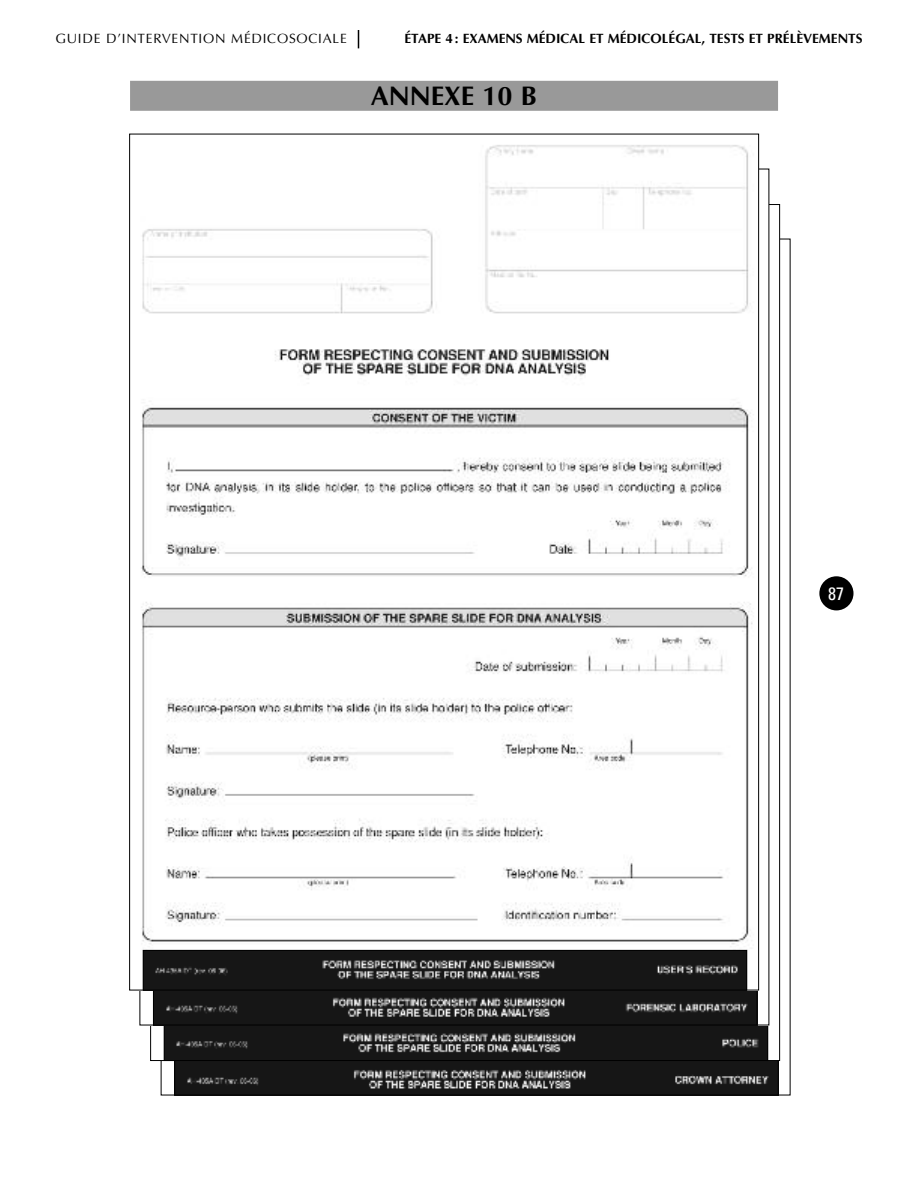
<style>
.page{position:relative;width:918px;height:1188px;background:#fff}
.page>*{position:absolute;margin:0;border:0;box-sizing:border-box;transform-origin:0 0}
.t1{font:700 27px "Optima";color:#000}
.t2{font:condensed 18px "Univers";color:#fff}
.t3{font:700 13.5px "Optima";color:#000}
.t4{font:13.5px "Optima";letter-spacing:.055em;color:#000}
</style>
<div class="page">
<div style="left:819px;top:576px;width:35px;height:34px;background:#000;border-radius:50%"></div>
<svg style="left:358px;top:30px;width:1px;height:18px"></svg>
<img style="left:176px;top:1061px;width:601px;height:32px">
<div style="left:174px;top:1055px;width:605px;height:40px;border:1px solid #000"></div>
<img style="left:166px;top:1025px;width:600px;height:34px">
<div style="left:164px;top:1020px;width:604px;height:41px;border:1px solid #000"></div>
<img style="left:155px;top:990px;width:600px;height:33px">
<div style="left:153px;top:985px;width:604px;height:40px;border:1px solid #000"></div>
<img style="left:141px;top:145px;width:616px;height:843px">
<img style="left:145px;top:952px;width:600px;height:36px">
<div style="left:143px;top:950px;width:604px;height:40px;border:1px solid #000"></div>
<div style="left:130px;top:81px;width:648px;height:30px;background:#999"></div>
<p class="t4" style="left:56px;top:30px;width:293px">GUIDE D’INTERVENTION MÉDICOSOCIALE</p>
<p class="t3" style="left:405px;top:30px;width:459px">ÉTAPE 4: EXAMENS MÉDICAL ET MÉDICOLÉGAL, TESTS ET PRÉLÈVEMENTS</p>
<h1 class="t1" style="left:371px;top:80px;width:168px">ANNEXE 10 B</h1>
<h2 class="t2" style="left:828px;top:587px;width:17px">87</h2>
</div>
